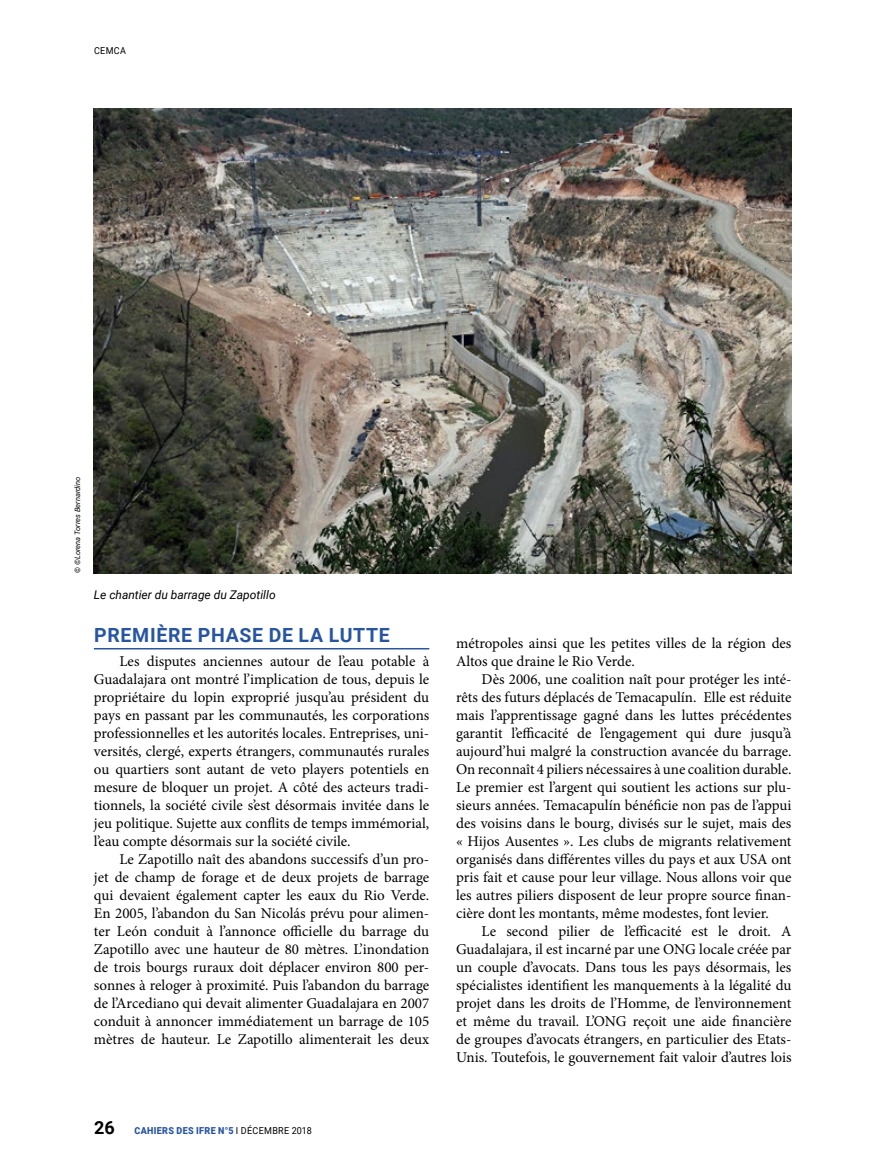
<style>
.page{position:relative;width:872px;height:1170px;background:#fff}
.page>*{position:absolute;margin:0;border:0;box-sizing:border-box;transform-origin:0 0}
.t1{font:700 19.5px "Roboto";letter-spacing:.035em;color:#2855a2}
.t2{font:15px/18px "Minion Pro";color:#000;text-align:justify}
.t3{font:italic 12px "Roboto";color:#000}
.t4{font:900 9.6px "Roboto";letter-spacing:.035em;color:#2855a2;scale:.93 1}
.t5{font:9.6px "Roboto";letter-spacing:.035em;color:#000;scale:.93 1}
.t6{font:italic 7.5px "Roboto";color:#000}
.s1{font-style:normal}
.s2{font-weight:700;font-size:18px;color:#000}
.s3{font-weight:400;color:#000}
</style>
<div class="page">
<hr style="left:94px;top:648px;width:335px;height:1px;background:#2855a2">
<img style="left:94px;top:108px;width:697px;height:465px">
<p class="t5" style="left:94px;top:44px;width:36px">CEMCA</p>
<p class="t6" style="left:72px;top:573px;width:98px;rotate:-90deg"><span class="s1">©</span> ©Lorena Torres Bernardino</p>
<p class="t3" style="left:94px;top:586px;width:183px">Le chantier du barrage du Zapotillo</p>
<h1 class="t1" style="left:94px;top:621px;width:297px">PREMIÈRE PHASE DE LA LUTTE</h1>
<p class="t2" style="left:94px;top:652px;width:337px;text-indent:26px">Les disputes anciennes autour de l’eau potable à Guadalajara ont montré l’implication de tous, depuis le propriétaire du lopin exproprié jusqu’au président du pays en passant par les communautés, les corporations professionnelles et les autorités locales. Entreprises, uni&shy;versités, clergé, experts étrangers, communautés rurales ou quartiers sont autant de veto players potentiels en mesure de bloquer un projet. A côté des acteurs tradi&shy;tionnels, la société civile s’est désormais invitée dans le jeu politique. Sujette aux conflits de temps immémorial, l’eau compte désormais sur la société civile.</p>
<p class="t2" style="left:94px;top:850px;width:337px;text-indent:26px">Le Zapotillo naît des abandons successifs d’un pro&shy;jet de champ de forage et de deux projets de barrage qui devaient également capter les eaux du Rio Verde.<br>En 2005, l’abandon du San Nicolás prévu pour alimen&shy;ter León conduit à l’annonce officielle du barrage du Zapotillo avec une hauteur de 80 mètres. L’inondation de trois bourgs ruraux doit déplacer environ 800 per&shy;sonnes à reloger à proximité. Puis l’abandon du barrage de l’Arcediano qui devait alimenter Guadalajara en 2007 conduit à annoncer immédiatement un barrage de 105 mètres de hauteur. Le Zapotillo alimenterait les deux</p>
<p class="t4" style="left:94px;top:1123px;width:236px"><span class="s2">26</span> CAHIERS DES IFRE N°5 <span class="s3">I DÉCEMBRE 2018</span></p>
<p class="t2" style="left:456px;top:634px;width:337px">métropoles ainsi que les petites villes de la région des<br>Altos que draine le Rio Verde.</p>
<p class="t2" style="left:456px;top:670px;width:337px;text-indent:26px">Dès 2006, une coalition naît pour protéger les inté&shy;rêts des futurs déplacés de Temacapulín. Elle est réduite mais l’apprentissage gagné dans les luttes précédentes garantit l’efficacité de l’engagement qui dure jusqu’à aujourd’hui malgré la construction avancée du barrage.<br>On reconnaît 4 piliers nécessaires à une coalition durable.<br>Le premier est l’argent qui soutient les actions sur plu&shy;sieurs années. Temacapulín bénéficie non pas de l’appui des voisins dans le bourg, divisés sur le sujet, mais des « Hijos Ausentes ». Les clubs de migrants relativement organisés dans différentes villes du pays et aux USA ont pris fait et cause pour leur village. Nous allons voir que les autres piliers disposent de leur propre source finan&shy;cière dont les montants, même modestes, font levier.</p>
<p class="t2" style="left:456px;top:922px;width:337px;text-indent:26px">Le second pilier de l’efficacité est le droit. A Guadalajara, il est incarné par une ONG locale créée par un couple d’avocats. Dans tous les pays désormais, les spécialistes identifient les manquements à la légalité du projet dans les droits de l’Homme, de l’environnement et même du travail. L’ONG reçoit une aide financière de groupes d’avocats étrangers, en particulier des Etats-Unis. Toutefois, le gouvernement fait valoir d’autres lois</p>
</div>
